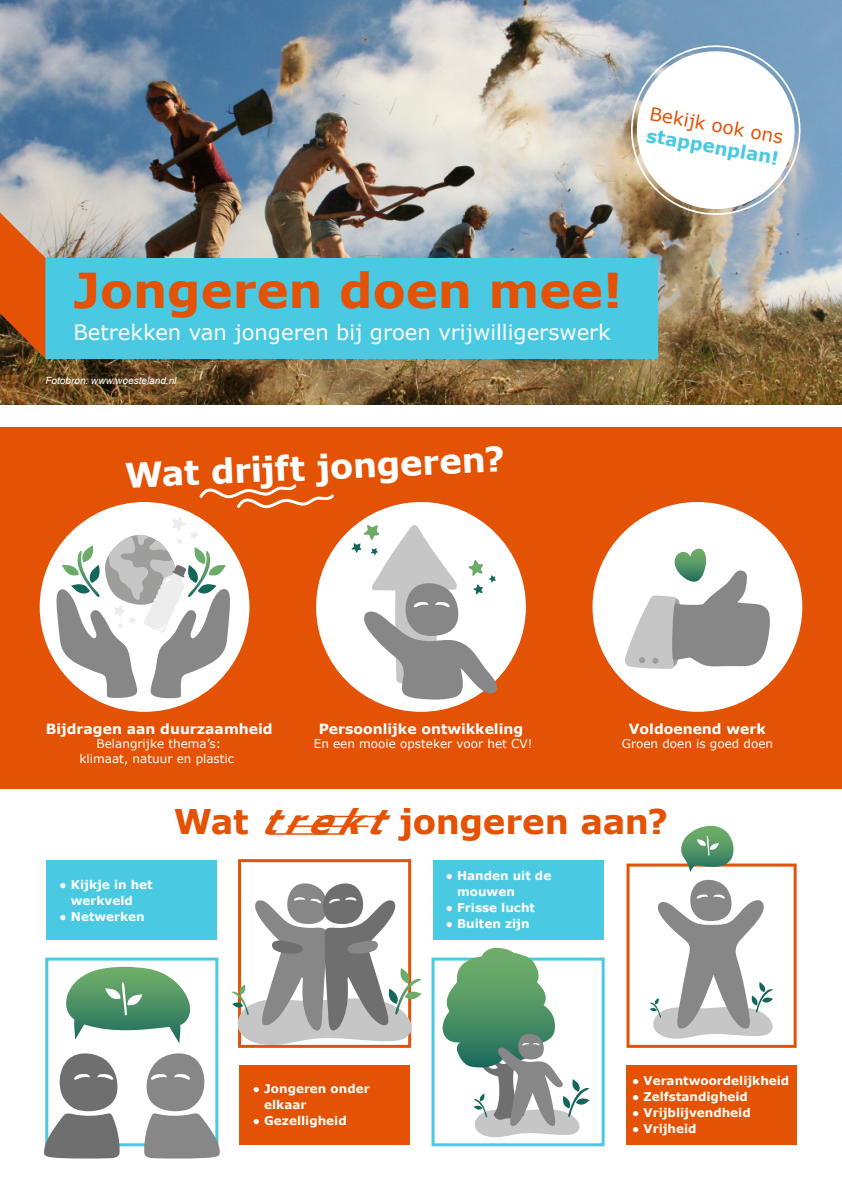
<style>
.page{position:relative;width:842px;height:1191px;background:#fff}
.page>*{position:absolute;margin:0;border:0;box-sizing:border-box;transform-origin:0 0}
.t1{font:700 48.1px "Verdana";color:#e35205}
.t2{font:700 34px "Verdana";letter-spacing:-.015em;color:#e35205}
.t3{font:700 34px "Verdana";color:#fff}
.t4{font:21.2px "Verdana";color:#fff}
.t5{font:18.3px "Verdana";color:#e35205}
.t6{font:700 18.3px "Verdana";color:#4ac9e3}
.t7{font:700 14px "Verdana";color:#fff}
.t8{font:700 12px/16px "Verdana";color:#fff}
.t9{font:12px/14.4px "Verdana";color:#fff;text-align:center}
.t10{font:italic 10px "Arial";letter-spacing:.005em;color:#fff}
.s1{font-style:italic}
</style>
<div class="page">
<div style="left:0;top:427px;width:842px;height:361px;background:#e35205"></div>
<img style="left:0;top:0;width:842px;height:404px">
<div style="left:45px;top:258px;width:613px;height:101px;background:#4ac9e3"></div>
<svg style="left:0;top:212px;width:45px;height:147px;background:#c66026"></svg>
<div style="left:41px;top:503px;width:207px;height:207px;background:#fff;border-radius:50%"></div>
<div style="left:318px;top:503px;width:206px;height:207px;background:#fff;border-radius:50%"></div>
<div style="left:594px;top:503px;width:207px;height:207px;background:#fff;border-radius:50%"></div>
<div style="left:626px;top:863px;width:171px;height:184px;border:3px solid #e35205"></div>
<div style="left:238px;top:859px;width:173px;height:188px;border:3px solid #e35205"></div>
<div style="left:626px;top:1065px;width:171px;height:79px;background:#e35205"></div>
<div style="left:240px;top:1065px;width:170px;height:79px;background:#e35205"></div>
<div style="left:47px;top:860px;width:170px;height:80px;background:#4ac9e3"></div>
<div style="left:433px;top:860px;width:170px;height:80px;background:#4ac9e3"></div>
<div style="left:45px;top:957px;width:173px;height:189px;border:3px solid #4ac9e3"></div>
<div style="left:431px;top:957px;width:174px;height:189px;border:3px solid #4ac9e3"></div>
<svg style="left:66px;top:966px;width:124px;height:77px"></svg>
<svg style="left:44px;top:1049px;width:76px;height:109px"></svg>
<svg style="left:144px;top:1049px;width:76px;height:109px"></svg>
<svg style="left:232px;top:880px;width:190px;height:165px"></svg>
<svg style="left:442px;top:948px;width:149px;height:189px"></svg>
<svg style="left:351px;top:524px;width:146px;height:176px"></svg>
<svg style="left:625px;top:548px;width:145px;height:121px"></svg>
<svg style="left:56px;top:517px;width:174px;height:181px"></svg>
<svg style="left:649px;top:826px;width:125px;height:213px"></svg>
<hr style="left:317px;top:815px;width:67px;height:2px;background:#e35205">
<hr style="left:288px;top:825px;width:81px;height:2px;background:#e35205">
<hr style="left:270px;top:833px;width:74px;height:1px;background:#e35205">
<svg style="left:623px;top:37px;width:185px;height:184px"></svg>
<svg style="left:199px;top:484px;width:135px;height:25px"></svg>
<h3 class="t5" style="left:652px;top:102px;width:136px;rotate:10deg">Bekijk ook ons</h3>
<h3 class="t6" style="left:649px;top:123px;width:136px;rotate:10deg">stappenplan!</h3>
<h1 class="t1" style="left:73px;top:259px;width:551px">Jongeren doen mee!</h1>
<h3 class="t4" style="left:73px;top:318px;width:539px">Betrekken van jongeren bij groen vrijwilligerswerk</h3>
<p class="t10" style="left:45px;top:374px;width:133px">Fotobron: www.woesteland.nl</p>
<h2 class="t3" style="left:124px;top:455px;width:382px;rotate:-3deg">Wat drijft jongeren?</h2>
<p class="t7" style="left:46px;top:719px;width:228px">Bijdragen aan duurzaamheid</p>
<p class="t9" style="left:80px;top:737px;width:156px">Belangrijke thema’s: klimaat, natuur en plastic</p>
<p class="t7" style="left:319px;top:719px;width:206px">Persoonlijke ontwikkeling</p>
<p class="t9" style="left:314px;top:737px;width:220px">En een mooie opsteker voor het CV!</p>
<p class="t7" style="left:629px;top:719px;width:138px">Voldoenend werk</p>
<p class="t9" style="left:622px;top:737px;width:153px">Groen doen is goed doen</p>
<p class="t8" style="left:71px;top:876px;width:83px;text-indent:-11px">● Kijkje in het werkveld</p>
<p class="t8" style="left:60px;top:908px;width:87px">● Netwerken</p>
<h2 class="t2" style="left:174px;top:800px;width:496px">Wat <span class="s1">trekt</span>jongeren aan?</h2>
<p class="t8" style="left:457px;top:868px;width:96px;text-indent:-11px">● Handen uit de mouwen</p>
<p class="t8" style="left:446px;top:900px;width:91px">● Frisse lucht</p>
<p class="t8" style="left:446px;top:916px;width:85px">● Buiten zijn</p>
<p class="t8" style="left:264px;top:1080px;width:107px;text-indent:-11px">● Jongeren onder elkaar</p>
<p class="t8" style="left:253px;top:1112px;width:95px">● Gezelligheid</p>
<p class="t8" style="left:632px;top:1072px;width:159px">● Verantwoordelijkheid</p>
<p class="t8" style="left:632px;top:1088px;width:117px">● Zelfstandigheid</p>
<p class="t8" style="left:632px;top:1104px;width:120px">● Vrijblijvendheid</p>
<p class="t8" style="left:632px;top:1120px;width:66px">● Vrijheid</p>
</div>
